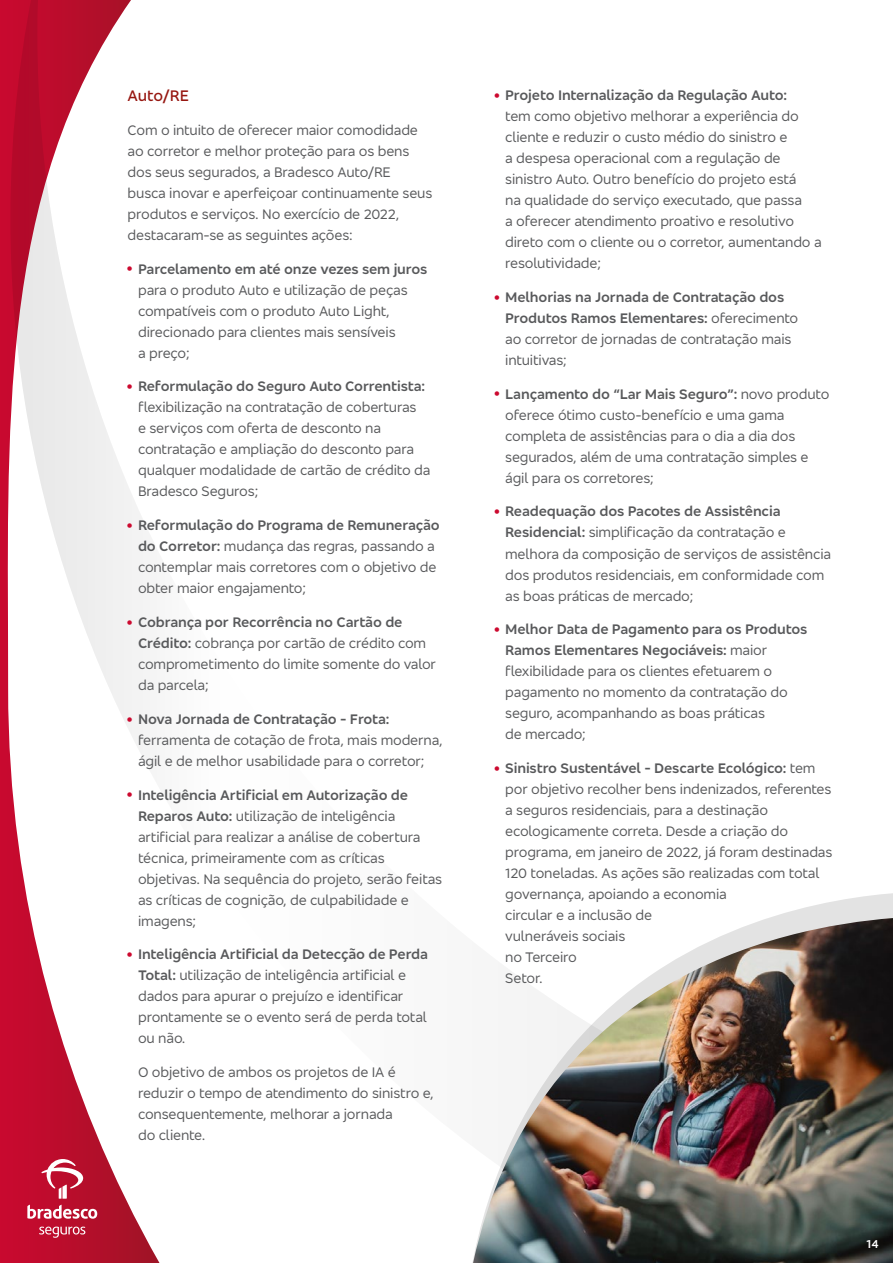
<style>
.page{position:relative;width:893px;height:1263px;background:#fff}
.page>*{position:absolute;margin:0;border:0;box-sizing:border-box;transform-origin:0 0}
.t1{font:500 15.75px "Bradesco Sans";letter-spacing:-.01em;color:#961610}
.t2{font:14.25px/21px "Bradesco Sans";letter-spacing:-.01em;color:#58595b}
.t3{font:600 14.25px "Bradesco Sans";letter-spacing:-.01em;color:#58595b}
.t4{font:600 12px "Bradesco Sans";color:#fff}
.s1{font-weight:600}
</style>
<div class="page">
<div style="left:0;top:0;width:10px;height:1263px;background:#c8092f"></div>
<svg style="left:10px;top:0;width:150px;height:1263px"></svg>
<svg style="left:27px;top:1159px;width:70px;height:60px;background:#c83d56"></svg>
<svg style="left:39px;top:1226px;width:46px;height:12px"></svg>
<svg style="left:472px;top:893px;width:421px;height:370px"></svg>
<img style="left:473px;top:918px;width:420px;height:345px">
<svg style="left:128px;top:266px;width:4px;height:5px"></svg>
<svg style="left:128px;top:384px;width:4px;height:5px"></svg>
<svg style="left:128px;top:523px;width:4px;height:4px"></svg>
<svg style="left:128px;top:620px;width:4px;height:4px"></svg>
<svg style="left:128px;top:717px;width:4px;height:4px"></svg>
<svg style="left:128px;top:792px;width:4px;height:5px"></svg>
<svg style="left:128px;top:952px;width:4px;height:5px"></svg>
<p class="t1" style="left:128px;top:85px;width:63px">Auto/RE</p>
<p class="t2" style="left:128px;top:119px;width:306px">Com o intuito de oferecer maior comodidade ao corretor e melhor proteção para os bens dos seus segurados, a Bradesco Auto/RE busca inovar e aperfeiçoar continuamente seus produtos e serviços. No exercício de 2022, destacaram-se as seguintes ações:</p>
<p class="t3" style="left:138px;top:259px;width:291px">Parcelamento em até onze vezes sem juros</p>
<p class="t2" style="left:138px;top:279px;width:271px">para o produto Auto e utilização de peças compatíveis com o produto Auto Light, direcionado para clientes mais sensíveis<br>a preço;</p>
<p class="t3" style="left:138px;top:377px;width:289px">Reformulação do Seguro Auto Correntista:</p>
<p class="t2" style="left:138px;top:396px;width:294px">flexibilização na contratação de coberturas<br>e serviços com oferta de desconto na contratação e ampliação do desconto para qualquer modalidade de cartão de crédito da Bradesco Seguros;</p>
<p class="t2" style="left:138px;top:514px;width:303px"><span class="s1">Reformulação do Programa de Remuneração do Corretor:</span> mudança das regras, passando a contemplar mais corretores com o objetivo de obter maior engajamento;</p>
<p class="t2" style="left:138px;top:611px;width:300px"><span class="s1">Cobrança por Recorrência no Cartão de Crédito:</span> cobrança por cartão de crédito com comprometimento do limite somente do valor da parcela;</p>
<p class="t3" style="left:138px;top:709px;width:253px">Nova Jornada de Contratação - Frota:</p>
<p class="t2" style="left:138px;top:729px;width:306px">ferramenta de cotação de frota, mais moderna, ágil e de melhor usabilidade para o corretor;</p>
<p class="t2" style="left:138px;top:784px;width:306px"><span class="s1">Inteligência Artificial em Autorização de Reparos Auto:</span> utilização de inteligência artificial para realizar a análise de cobertura técnica, primeiramente com as críticas objetivas. Na sequência do projeto, serão feitas as críticas de cognição, de culpabilidade e imagens;</p>
<p class="t2" style="left:138px;top:943px;width:291px"><span class="s1">Inteligência Artificial da Detecção de Perda Total:</span> utilização de inteligência artificial e dados para apurar o prejuízo e identificar prontamente se o evento será de perda total ou não.</p>
<p class="t2" style="left:138px;top:1061px;width:297px">O objetivo de ambos os projetos de IA é reduzir o tempo de atendimento do sinistro e, consequentemente, melhorar a jornada<br>do cliente.</p>
<p class="t3" style="left:505px;top:86px;width:283px">Projeto Internalização da Regulação Auto:</p>
<p class="t2" style="left:505px;top:105px;width:318px">tem como objetivo melhorar a experiência do cliente e reduzir o custo médio do sinistro e<br>a despesa operacional com a regulação de sinistro Auto. Outro benefício do projeto está<br>na qualidade do serviço executado, que passa<br>a oferecer atendimento proativo e resolutivo direto com o cliente ou o corretor, aumentando a resolutividade;</p>
<p class="t2" style="left:505px;top:286px;width:294px"><span class="s1">Melhorias na Jornada de Contratação dos Produtos Ramos Elementares:</span> oferecimento ao corretor de jornadas de contratação mais intuitivas;</p>
<p class="t2" style="left:505px;top:383px;width:326px"><span class="s1">Lançamento do “Lar Mais Seguro”:</span> novo produto oferece ótimo custo-benefício e uma gama completa de assistências para o dia a dia dos segurados, além de uma contratação simples e ágil para os corretores;</p>
<p class="t2" style="left:505px;top:501px;width:327px"><span class="s1">Readequação dos Pacotes de Assistência Residencial:</span> simplificação da contratação e melhora da composição de serviços de assistência dos produtos residenciais, em conformidade com as boas práticas de mercado;</p>
<p class="t2" style="left:505px;top:618px;width:304px"><span class="s1">Melhor Data de Pagamento para os Produtos Ramos Elementares Negociáveis:</span> maior flexibilidade para os clientes efetuarem o pagamento no momento da contratação do seguro, acompanhando as boas práticas<br>de mercado;</p>
<p class="t2" style="left:505px;top:757px;width:329px"><span class="s1">Sinistro Sustentável - Descarte Ecológico:</span> tem por objetivo recolher bens indenizados, referentes a seguros residenciais, para a destinação ecologicamente correta. Desde a criação do programa, em janeiro de 2022, já foram destinadas 120 toneladas. As ações são realizadas com total governança, apoiando a economia<br>circular e a inclusão de<br>vulneráveis sociais<br>no Terceiro<br>Setor.</p>
<p class="t4" style="left:866px;top:1236px;width:14px">14</p>
</div>
